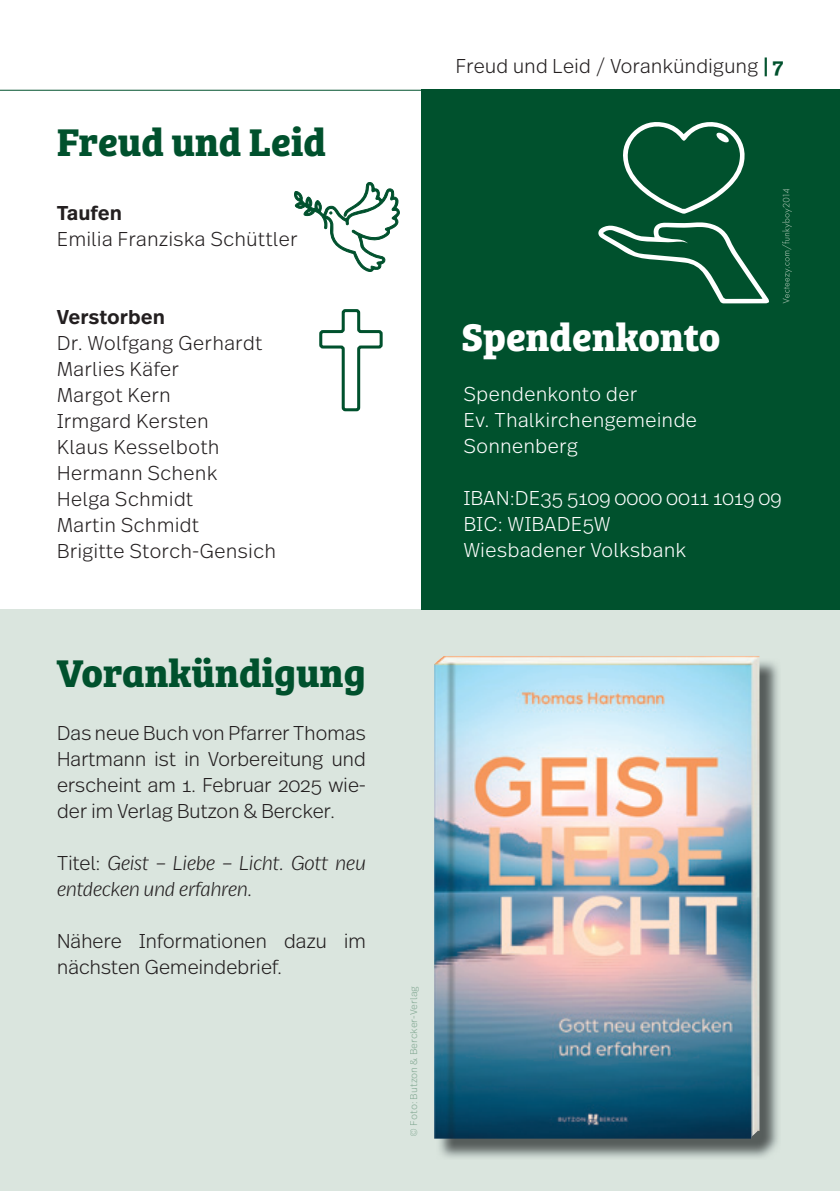
<style>
.page{position:relative;width:840px;height:1191px;background:#fff}
.page>*{position:absolute;margin:0;border:0;box-sizing:border-box;transform-origin:0 0}
.t1{font:700 40px "Bree Serif";color:#00512d}
.t2{font:700 40px "Bree Serif";color:#fff}
.t3{font:300 20px/26px "Real Text Pro";letter-spacing:-.01em;color:#231f20}
.t4{font:300 20px/26px "Real Text Pro";color:#fff}
.t5{font:italic 300 20px/26px "Real Text Pro";letter-spacing:-.025em;color:#231f20}
.t6{font:600 20px "Real Text Pro";color:#231f20}
.t7{font:300 10px "Real Text Pro";color:#84a994}
.s1{font-style:normal}
.s2{font-weight:600;color:#00512d}
</style>
<div class="page">
<hr style="left:0;top:90px;width:782px;height:1px;background:#00512d">
<div style="left:0;top:610px;width:839px;height:581px;background:#dae5de"></div>
<svg style="left:319px;top:309px;width:64px;height:103px"></svg>
<img style="left:436px;top:661px;width:342px;height:497px">
<img style="left:434px;top:656px;width:325px;height:482px">
<svg style="left:294px;top:182px;width:106px;height:90px"></svg>
<div style="left:421px;top:89px;width:418px;height:521px;background:#00512d"></div>
<svg style="left:598px;top:222px;width:170px;height:81px"></svg>
<svg style="left:623px;top:122px;width:122px;height:92px"></svg>
<svg style="left:782px;top:189px;width:9px;height:114px"></svg>
<h1 class="t1" style="left:57px;top:111px;width:271px">Freud und Leid</h1>
<p class="t6" style="left:57px;top:198px;width:67px">Taufen</p>
<p class="t3" style="left:57px;top:225px;width:242px">Emilia Franziska Schüttler</p>
<p class="t6" style="left:57px;top:302px;width:110px">Verstorben</p>
<p class="t3" style="left:57px;top:329px;width:221px">Dr. Wolfgang Gerhardt<br>Marlies Käfer<br>Margot Kern<br>Irmgard Kersten<br>Klaus Kesselboth<br>Hermann Schenk<br>Helga Schmidt<br>Martin Schmidt<br>Brigitte Storch-Gensich</p>
<h1 class="t1" style="left:57px;top:642px;width:310px">Vorankündigung</h1>
<p class="t3" style="left:57px;top:719px;width:310px;text-align:justify">Das neue Buch von Pfarrer Thomas Hartmann ist in Vorbereitung und erscheint am 1. Februar 2025 wie&shy;der im Verlag Butzon &amp; Bercker.</p>
<p class="t5" style="left:57px;top:849px;width:310px"><span class="s1">Titel:</span> Geist – Liebe – Licht. Gott neu entdecken und erfahren.</p>
<p class="t3" style="left:57px;top:927px;width:310px">Nähere Informationen dazu im nächsten Gemeindebrief.</p>
<p class="t3" style="left:455px;top:52px;width:329px">Freud und Leid / Vorankündigung <span class="s2">| 7</span></p>
<h1 class="t2" style="left:461px;top:305px;width:261px">Spendenkonto</h1>
<p class="t4" style="left:463px;top:380px;width:235px">Spendenkonto der<br>Ev. Thalkirchengemeinde<br>Sonnenberg</p>
<p class="t4" style="left:463px;top:484px;width:320px">IBAN:DE35 5109 0000 0011 1019 09<br>BIC: WIBADE5W<br>Wiesbadener Volksbank</p>
<p class="t7" style="left:406px;top:1136px;width:152px;rotate:-90deg">© Foto: Butzon &amp; Bercker-Verlag</p>
</div>
